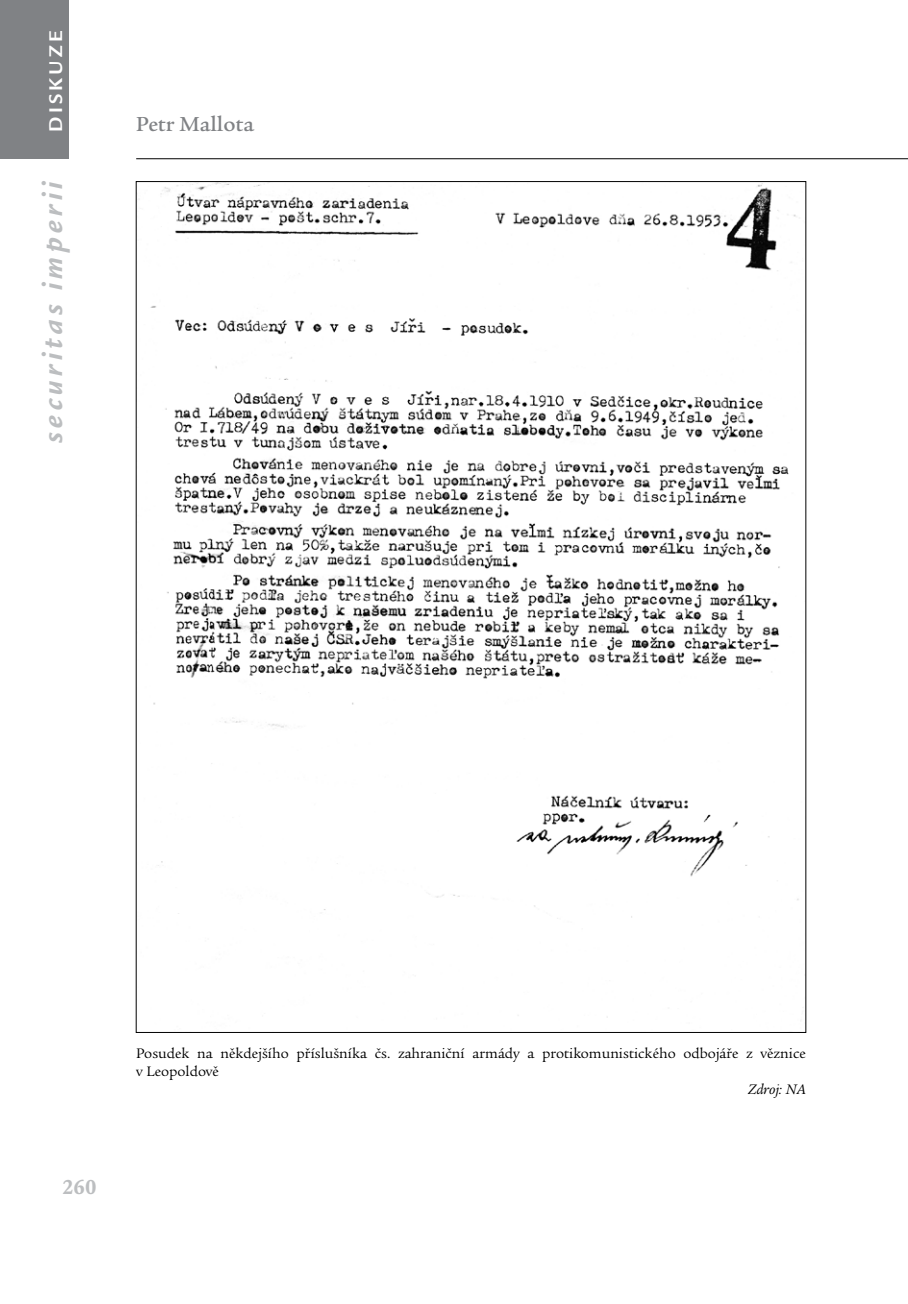
<style>
.page{position:relative;width:908px;height:1304px;background:#fff}
.page>*{position:absolute;margin:0;border:0;box-sizing:border-box;transform-origin:0 0}
.t1{font:italic 700 30px "Legacy Sans Itc TOT";letter-spacing:.15em;color:#bcbec0}
.t2{font:500 22px "Legacy Serif Itc TOT";color:#808285}
.t3{font:700 22px "Legacy Serif Itc TOT";color:#bcbec0}
.t4{font:700 20px "Legacy Sans Itc TOT";letter-spacing:.165em;color:#fff}
.t5{font:15px/18px "Legacy Serif Itc TOT";color:#000}
.t6{font:italic 15px "Legacy Serif Itc TOT";letter-spacing:-.005em;color:#000}
</style>
<div class="page">
<hr style="left:136px;top:158px;width:771px;height:1px;background:#000">
<div style="left:0;top:0;width:68px;height:159px;background:#808285"></div>
<img style="left:138px;top:183px;width:661px;height:835px">
<h3 class="t4" style="left:44px;top:132px;width:103px;rotate:-90deg">DISKUzE</h3>
<h1 class="t1" style="left:34px;top:443px;width:264px;rotate:-90deg">securitas imperii</h1>
<h2 class="t2" style="left:136px;top:111px;width:119px">Petr Mallota</h2>
<h2 class="t3" style="left:62px;top:1174px;width:36px">260</h2>
<p class="t5" style="left:136px;top:1045px;width:670px">Posudek na někdejšího příslušníka čs. zahraniční armády a protikomunistického odbojáře z věznice v Leopoldově</p>
<p class="t6" style="left:747px;top:1081px;width:59px">Zdroj: NA</p>
</div>
